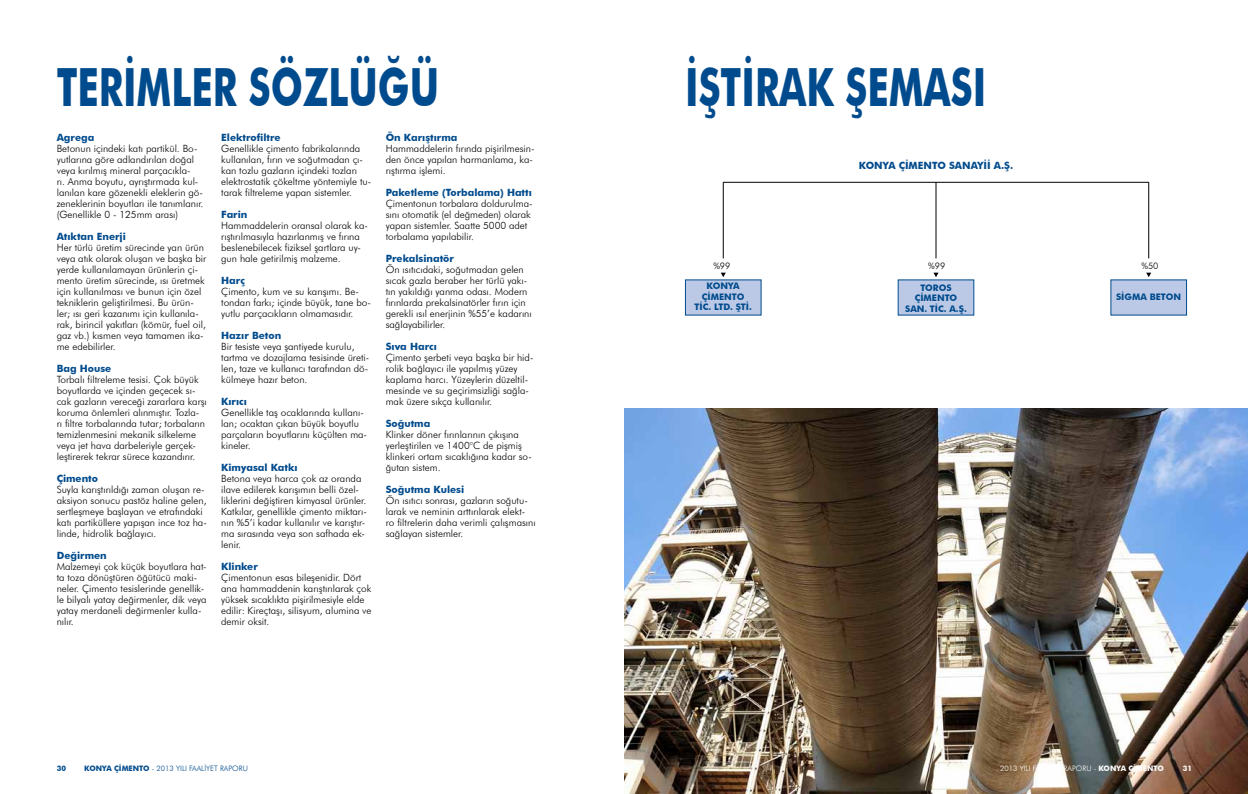
<style>
.page{position:relative;width:1248px;height:794px;background:#fff}
.page>*{position:absolute;margin:0;border:0;box-sizing:border-box;transform-origin:0 0}
.t1{font:700 52.7px "Futura BT";color:#004b8d;scale:.72 1}
.t2{font:300 10px/11px "Futura BT";color:#000}
.t3{font:700 10px "Futura BT";color:#004b8d}
.t4{font:700 9px/10.8px "Futura BT";color:#004b8d;text-align:center}
.t5{font:300 9px "Futura BT";color:#000}
.t6{font:300 7.5px "Futura BT";color:#004b8d}
.t7{font:300 7.5px "Futura BT";color:#fff}
.t8{font:700 7.5px "Futura BT";color:#004b8d}
.t9{font:700 7.5px "Futura BT";color:#fff}
.s1{font-weight:700}
</style>
<div class="page">
<img style="left:624px;top:408px;width:623px;height:386px">
<div style="left:897px;top:280px;width:76px;height:35px;background:#bbc9e7"></div>
<div style="left:685px;top:280px;width:76px;height:35px;background:#bbc9e7"></div>
<div style="left:1110px;top:280px;width:76px;height:35px;background:#bbc9e7"></div>
<hr style="left:723px;top:182px;width:425px;height:1px;background:#000">
<hr style="left:935px;top:182px;width:1px;height:76px;background:#000">
<hr style="left:722px;top:182px;width:1px;height:76px;background:#000">
<hr style="left:1148px;top:182px;width:1px;height:76px;background:#000">
<svg style="left:933px;top:273px;width:5px;height:4px"></svg>
<svg style="left:721px;top:273px;width:4px;height:4px"></svg>
<svg style="left:1146px;top:273px;width:5px;height:4px"></svg>
<h1 class="t1" style="left:57px;top:55px;width:532px">TERİMLER SÖZLÜĞÜ</h1>
<p class="t3" style="left:57px;top:131px;width:39px">Agrega</p>
<p class="t2" style="left:57px;top:143px;width:148px">Betonun içindeki katı partikül. Bo&shy;yutlarına göre adlandırılan doğal veya kırılmış mineral parçacıkla-<br>rı. Anma boyutu, ayrıştırmada kul&shy;lanılan kare gözenekli eleklerin gö&shy;zeneklerinin boyutları ile tanımlanır. (Genellikle 0 - 125mm arası)</p>
<p class="t3" style="left:57px;top:230px;width:71px">Atıktan Enerji</p>
<p class="t2" style="left:57px;top:242px;width:151px">Her türlü üretim sürecinde yan ürün veya atık olarak oluşan ve başka bir yerde kullanılamayan ürünlerin çi&shy;mento üretim sürecinde, ısı üretmek için kullanılması ve bunun için özel tekniklerin geliştirilmesi. Bu ürün&shy;ler; ısı geri kazanımı için kullanıla&shy;rak, birincil yakıtları (kömür, fuel oil, gaz vb.) kısmen veya tamamen ika&shy;me edebilirler.</p>
<p class="t3" style="left:57px;top:362px;width:56px">Bag House</p>
<p class="t2" style="left:57px;top:374px;width:152px">Torbalı filtreleme tesisi. Çok büyük boyutlarda ve içinden geçecek sı&shy;cak gazların vereceği zararlara karşı koruma önlemleri alınmıştır. Tozla&shy;rı filtre torbalarında tutar; torbaların temizlenmesini mekanik silkeleme veya jet hava darbeleriyle gerçek&shy;leştirerek tekrar sürece kazandırır.</p>
<p class="t3" style="left:57px;top:472px;width:43px">Çimento</p>
<p class="t2" style="left:57px;top:484px;width:152px">Suyla karıştırıldığı zaman oluşan re&shy;aksiyon sonucu pastöz haline gelen, sertleşmeye başlayan ve etrafındaki katı partiküllere yapışan ince toz ha&shy;linde, hidrolik bağlayıcı.</p>
<p class="t3" style="left:57px;top:549px;width:52px">Değirmen</p>
<p class="t2" style="left:57px;top:561px;width:151px">Malzemeyi çok küçük boyutlara hat&shy;ta toza dönüştüren öğütücü maki&shy;neler. Çimento tesislerinde genellik&shy;le bilyalı yatay değirmenler, dik veya yatay merdaneli değirmenler kulla&shy;nılır.</p>
<p class="t3" style="left:386px;top:131px;width:73px">Ön Karıştırma</p>
<p class="t2" style="left:386px;top:143px;width:150px">Hammaddelerin fırında pişirilmesin&shy;den önce yapılan harmanlama, ka&shy;rıştırma işlemi.</p>
<p class="t3" style="left:386px;top:186px;width:148px">Paketleme (Torbalama) Hattı</p>
<p class="t2" style="left:386px;top:198px;width:148px">Çimentonun torbalara doldurulma&shy;sını otomatik (el değmeden) olarak yapan sistemler. Saatte 5000 adet torbalama yapılabilir.</p>
<p class="t3" style="left:386px;top:252px;width:70px">Prekalsinatör</p>
<p class="t2" style="left:386px;top:264px;width:147px">Ön ısıtıcıdaki, soğutmadan gelen sıcak gazla beraber her türlü yakı&shy;tın yakıldığı yanma odası. Modern fırınlarda prekalsinatörler fırın için gerekli ısıl enerjinin %55’e kadarını sağlayabilirler.</p>
<p class="t3" style="left:386px;top:340px;width:53px">Sıva Harcı</p>
<p class="t2" style="left:386px;top:352px;width:149px">Çimento şerbeti veya başka bir hid&shy;rolik bağlayıcı ile yapılmış yüzey kaplama harcı. Yüzeylerin düzeltil&shy;mesinde ve su geçirimsizliği sağla&shy;mak üzere sıkça kullanılır.</p>
<p class="t3" style="left:386px;top:417px;width:46px">Soğutma</p>
<p class="t2" style="left:386px;top:429px;width:148px">Klinker döner fırınlarının çıkışına yerleştirilen ve 1400°C de pişmiş klinkeri ortam sıcaklığına kadar so&shy;ğutan sistem.</p>
<p class="t3" style="left:386px;top:483px;width:80px">Soğutma Kulesi</p>
<p class="t2" style="left:386px;top:495px;width:151px">Ön ısıtıcı sonrası, gazların soğutu&shy;larak ve neminin arttırılarak elekt&shy;ro filtrelerin daha verimli çalışmasını sağlayan sistemler.</p>
<p class="t3" style="left:221px;top:131px;width:61px">Elektrofiltre</p>
<p class="t2" style="left:221px;top:143px;width:152px">Genellikle çimento fabrikalarında kullanılan, fırın ve soğutmadan çı&shy;kan tozlu gazların içindeki tozları elektrostatik çökeltme yöntemiyle tu&shy;tarak filtreleme yapan sistemler.</p>
<p class="t3" style="left:221px;top:208px;width:28px">Farin</p>
<p class="t2" style="left:221px;top:220px;width:148px">Hammaddelerin oransal olarak ka&shy;rıştırılmasıyla hazırlanmış ve fırına beslenebilecek fiziksel şartlara uy&shy;gun hale getirilmiş malzeme.</p>
<p class="t3" style="left:221px;top:274px;width:25px">Harç</p>
<p class="t2" style="left:221px;top:286px;width:151px">Çimento, kum ve su karışımı. Be&shy;tondan farkı; içinde büyük, tane bo&shy;yutlu parçacıkların olmamasıdır.</p>
<p class="t3" style="left:221px;top:329px;width:61px">Hazır Beton</p>
<p class="t2" style="left:221px;top:341px;width:150px">Bir tesiste veya şantiyede kurulu, tartma ve dozajlama tesisinde üreti&shy;len, taze ve kullanıcı tarafından dö&shy;külmeye hazır beton.</p>
<p class="t3" style="left:221px;top:395px;width:27px">Kırıcı</p>
<p class="t2" style="left:221px;top:407px;width:147px">Genellikle taş ocaklarında kullanı&shy;lan; ocaktan çıkan büyük boyutlu parçaların boyutlarını küçülten ma&shy;kineler.</p>
<p class="t3" style="left:221px;top:461px;width:78px">Kimyasal Katkı</p>
<p class="t2" style="left:221px;top:473px;width:147px">Betona veya harca çok az oranda ilave edilerek karışımın belli özel&shy;liklerini değiştiren kimyasal ürünler.<br>Katkılar, genellikle çimento miktarı&shy;nın %5’i kadar kullanılır ve karıştır&shy;ma sırasında veya son safhada ek&shy;lenir.</p>
<p class="t3" style="left:221px;top:560px;width:38px">Klinker</p>
<p class="t2" style="left:221px;top:572px;width:152px">Çimentonun esas bileşenidir. Dört ana hammaddenin karıştırılarak çok yüksek sıcaklıkta pişirilmesiyle elde edilir: Kireçtaşı, silisyum, alumina ve demir oksit.</p>
<p class="t8" style="left:57px;top:764px;width:11px">30</p>
<p class="t6" style="left:84px;top:764px;width:165px"><span class="s1">KONYA ÇİMENTO</span> - 2013 YILI FAALİYET RAPORU</p>
<h1 class="t1" style="left:685px;top:55px;width:419px">İŞTİRAK ŞEMASI</h1>
<p class="t3" style="left:858px;top:160px;width:156px">KONYA ÇİMENTO SANAYİİ A.Ş.</p>
<p class="t5" style="left:713px;top:260px;width:18px">%99</p>
<p class="t5" style="left:928px;top:260px;width:18px">%99</p>
<p class="t5" style="left:1141px;top:260px;width:18px">%50</p>
<p class="t4" style="left:905px;top:282px;width:63px">TOROS<br>ÇİMENTO<br>SAN. TİC. A.Ş.</p>
<p class="t4" style="left:694px;top:280px;width:59px">KONYA<br>ÇİMENTO<br>TİC. LTD. ŞTİ.</p>
<p class="t4" style="left:1115px;top:292px;width:67px">SİGMA BETON</p>
<p class="t7" style="left:1000px;top:764px;width:165px">2013 YILI FAALİYET RAPORU - <span class="s1">KONYA ÇİMENTO</span></p>
<p class="t9" style="left:1182px;top:764px;width:11px">31</p>
</div>
